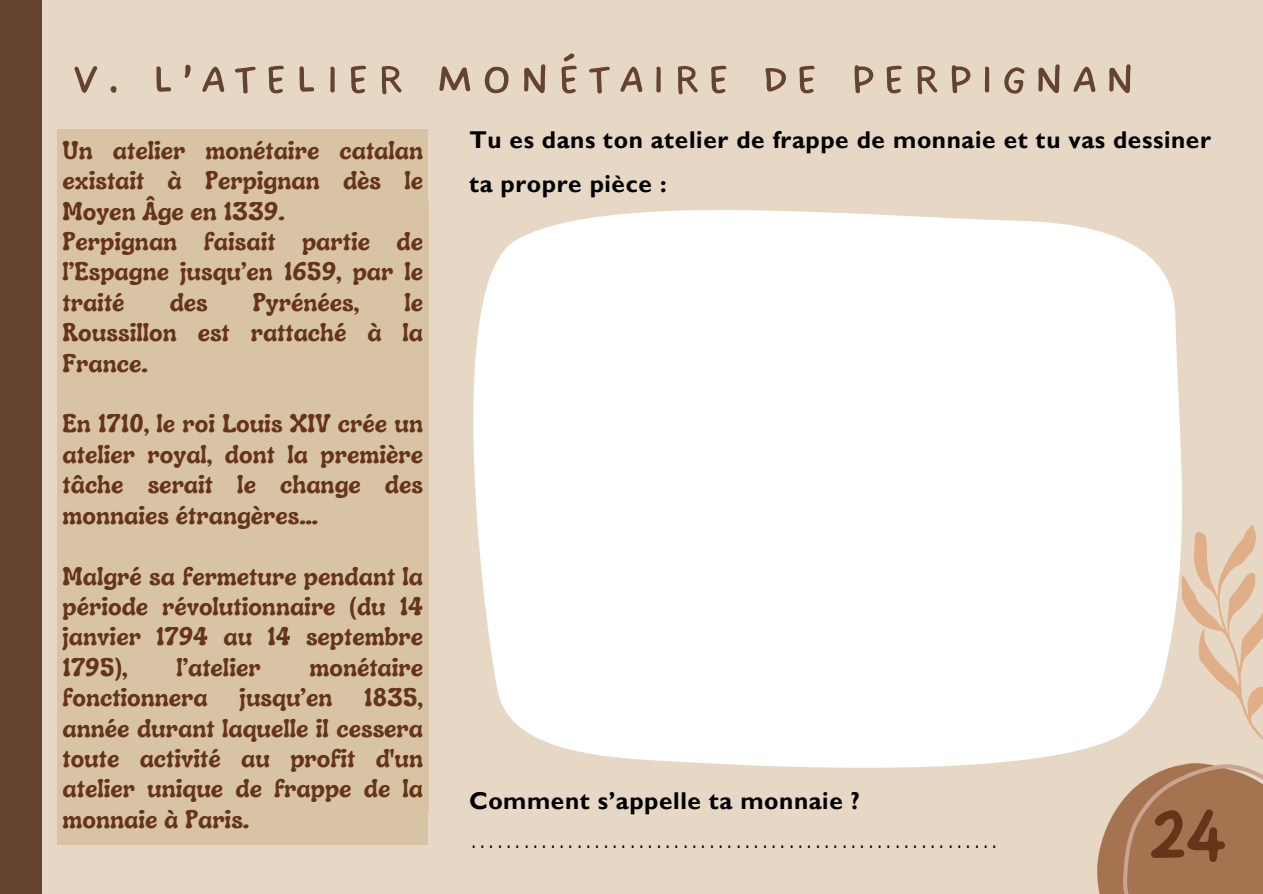
<style>
.page{position:relative;width:1263px;height:894px;background:#fff}
.page>*{position:absolute;margin:0;border:0;box-sizing:border-box;transform-origin:0 0}
.t1{font:74.25px "Handyman";color:#653419}
.t2{font:59.85px "DO All Caps Regular";letter-spacing:.105em;color:#644331}
.t3{font:700 25.95px/30.3px "Luckybones";color:#653419;text-align:justify}
.t4{font:300 25.95px "Gill Sans MT Std";color:#000}
.t5{font:700 24.3px/43.7px "Gill Sans MT Std";letter-spacing:.025em;color:#000}
</style>
<div class="page">
<div style="left:0;top:0;width:1263px;height:893px;background:#644331"></div>
<div style="left:43px;top:0;width:1220px;height:893px;background:#e6d8c4"></div>
<div style="left:58px;top:130px;width:370px;height:714px;background:#d8c3a4"></div>
<img style="left:1097px;top:763px;width:166px;height:130px">
<svg style="left:473px;top:210px;width:720px;height:574px;background:#fcfaf8"></svg>
<svg style="left:1176px;top:523px;width:87px;height:225px"></svg>
<h2 class="t2" style="left:71px;top:40px;width:1067px">V. L’ATELIER MONÉTAIRE DE PERPIGNAN</h2>
<h1 class="t3" style="left:63px;top:134px;width:362px;text-align:left">Un atelier monétaire catalan existait à Perpignan dès le<br>Moyen Âge en 1339.<br>Perpignan faisait partie de l’Espagne jusqu’en 1659, par le traité</h1>
<h1 class="t3" style="left:63px;top:286px;width:362px;text-indent:342px">le Roussillon est rattaché à la France.</h1>
<h1 class="t3" style="left:170px;top:286px;width:40px">des</h1>
<h1 class="t3" style="left:253px;top:286px;width:108px">Pyrénées,</h1>
<h2 class="t3" style="left:63px;top:407px;width:362px">En 1710, le roi Louis XIV crée un atelier royal, dont la première tâche serait le change des monnaies étrangères…</h2>
<h2 class="t3" style="left:63px;top:559px;width:362px">Malgré sa fermeture pendant la période révolutionnaire (du 14 janvier 1794 au 14 septembre 1795),</h2>
<h2 class="t3" style="left:63px;top:650px;width:362px;text-indent:247px">monétaire fonctionnera jusqu’en 1835, année durant laquelle il cessera toute activité au profit d'un atelier unique de frappe de la monnaie à Paris.</h2>
<h2 class="t3" style="left:176px;top:650px;width:86px">l’atelier</h2>
<p class="t5" style="left:469px;top:121px;width:743px">Tu es dans ton atelier de frappe de monnaie et tu vas dessiner ta propre pièce :</p>
<p class="t5" style="left:469px;top:782px;width:392px">Comment s’appelle ta monnaie ?</p>
<p class="t4" style="left:469px;top:829px;width:531px">……………………………………………………</p>
<p class="t1" style="left:1150px;top:797px;width:78px">24</p>
</div>
